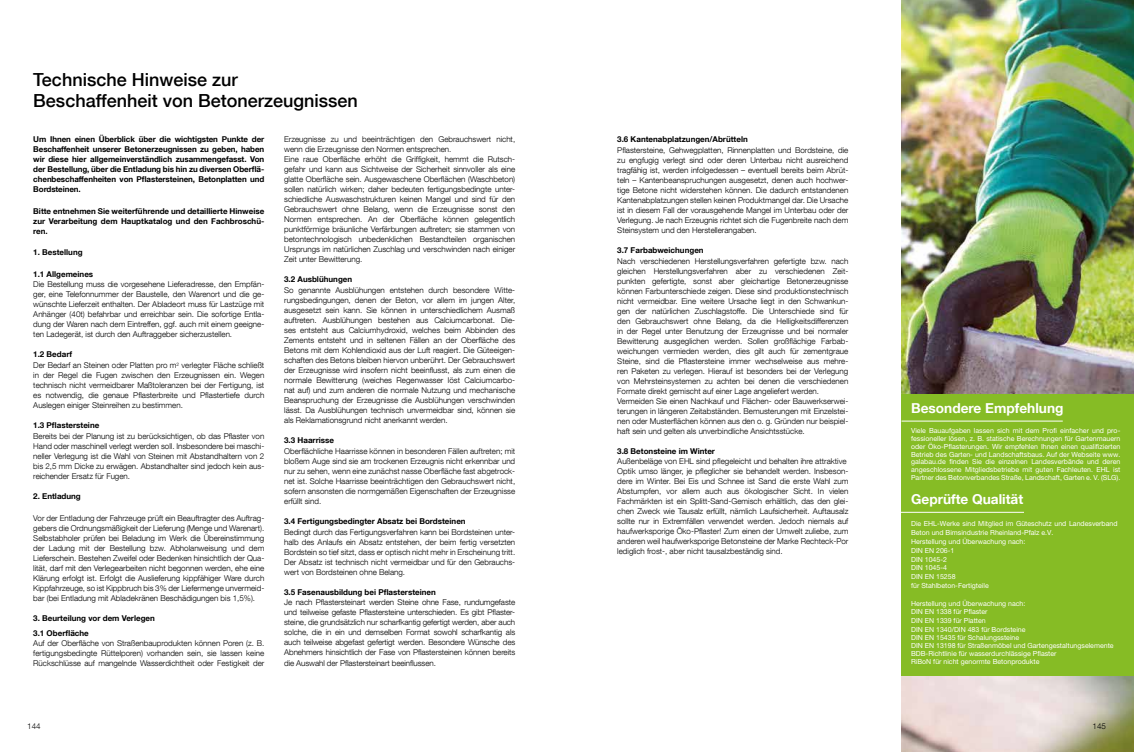
<style>
.page{position:relative;width:1134px;height:752px;background:#fff}
.page>*{position:absolute;margin:0;border:0;box-sizing:border-box;transform-origin:0 0}
.t1{font:500 18px/21.6px "Helvetica Neue LT Com";color:#000}
.t2{font:700 13.7px "Helvetica Neue LT Com";color:#fff}
.t3{font:300 8px/10px "Helvetica Neue LT Com";color:#000;text-align:justify}
.t4{font:700 8px/10px "Helvetica Neue LT Com";color:#000;text-align:justify}
.t5{font:7px/8.8px "Helvetica Neue LT Pro";color:#fff}
.s1{font-weight:700}
</style>
<div class="page">
<img style="left:901px;top:0;width:233px;height:751px">
<div style="left:901px;top:394px;width:233px;height:281px;background:#86bc25"></div>
<hr style="left:899px;top:512px;width:125px;height:1px;background:#fff">
<hr style="left:901px;top:420px;width:162px;height:1px;background:#fff">
<h1 class="t1" style="left:33px;top:68px;width:326px">Technische Hinweise zur<br>Beschaffenheit von Betonerzeugnissen</h1>
<p class="t4" style="left:33px;top:134px;width:233px">Um Ihnen einen Überblick über die wichtigsten Punkte der Beschaffenheit unserer Betonerzeugnissen zu geben, haben wir diese hier allgemeinverständlich zusammengefasst. Von der Bestellung, über die Entladung bis hin zu diversen Oberflä&shy;chenbeschaffenheiten von Pflastersteinen, Betonplatten und Bordsteinen.</p>
<p class="t4" style="left:33px;top:205px;width:233px">Bitte entnehmen Sie weiterführende und detaillierte Hinweise zur Verarbeitung dem Hauptkatalog und den Fachbroschü&shy;ren.</p>
<p class="t4" style="left:33px;top:247px;width:51px">1. Bestellung</p>
<p class="t4" style="left:33px;top:268px;width:61px">1.1 Allgemeines</p>
<p class="t3" style="left:33px;top:279px;width:233px">Die Bestellung muss die vorgesehene Lieferadresse, den Empfän&shy;ger, eine Telefonnummer der Baustelle, den Warenort und die ge&shy;wünschte Lieferzeit enthalten. Der Abladeort muss für Lastzüge mit Anhänger (40t) befahrbar und erreichbar sein. Die sofortige Entla&shy;dung der Waren nach dem Eintreffen, ggf. auch mit einem geeigne&shy;ten Ladegerät, ist durch den Auftraggeber sicherzustellen.</p>
<p class="t3" style="left:33px;top:349px;width:233px;line-height:10.8px"><span class="s1">1.2 Bedarf<br></span>Der Bedarf an Steinen oder Platten pro m<sup>2</sup> verlegter Fläche schließt</p>
<p class="t3" style="left:33px;top:370px;width:233px">in der Regel die Fugen zwischen den Erzeugnissen ein. Wegen technisch nicht vermeidbarer Maßtoleranzen bei der Fertigung, ist es notwendig, die genaue Pflasterbreite und Pflastertiefe durch Auslegen einiger Steinreihen zu bestimmen.</p>
<p class="t4" style="left:33px;top:420px;width:68px">1.3 Pflastersteine</p>
<p class="t3" style="left:33px;top:431px;width:233px;text-align:left">Bereits bei der Planung ist zu berücksichtigen, ob das Pflaster von Hand oder maschinell verlegt werden soll. Insbesondere bei maschi&shy;neller Verlegung ist die Wahl von Steinen mit Abstandhaltern von 2 bis 2,5 mm Dicke zu erwägen. Abstandhalter sind jedoch kein aus&shy;reichender Ersatz für Fugen.</p>
<p class="t4" style="left:33px;top:490px;width:49px">2. Entladung</p>
<p class="t3" style="left:33px;top:512px;width:233px;text-align:left">Vor der Entladung der Fahrzeuge prüft ein Beauftragter des Auftrag&shy;gebers die Ordnungsmäßigkeit der Lieferung (Menge und Warenart).<br>Selbstabholer prüfen bei Beladung im Werk die Übereinstimmung der Ladung mit der Bestellung bzw. Abholanweisung und dem Lieferschein. Bestehen Zweifel oder Bedenken hinsichtlich der Qua&shy;lität, darf mit den Verlegearbeiten nicht begonnen werden, ehe eine Klärung erfolgt ist. Erfolgt die Auslieferung kippfähiger Ware durch Kippfahrzeuge, so ist Kippbruch bis 3% der Liefermenge unvermeid&shy;bar (bei Entladung mit Abladekränen Beschädigungen bis 1,5%).</p>
<p class="t4" style="left:33px;top:609px;width:123px;line-height:15px">3. Beurteilung vor dem Verlegen<br>3.1 Oberfläche</p>
<p class="t3" style="left:33px;top:637px;width:233px">Auf der Oberfläche von Straßenbauprodukten können Poren (z. B. fertigungsbedingte Rüttelporen) vorhanden sein, sie lassen keine Rückschlüsse auf mangelnde Wasserdichtheit oder Festigkeit der</p>
<p class="t3" style="left:284px;top:134px;width:233px;text-align:left">Erzeugnisse zu und beeinträchtigen den Gebrauchswert nicht, wenn die Erzeugnisse den Normen entsprechen.<br>Eine raue Oberfläche erhöht die Griffigkeit, hemmt die Rutsch&shy;gefahr und kann aus Sichtweise der Sicherheit sinnvoller als eine glatte Oberfläche sein. Ausgewaschene Oberflächen (Waschbeton) sollen natürlich wirken; daher bedeuten fertigungsbedingte unter&shy;schiedliche Auswaschstrukturen keinen Mangel und sind für den Gebrauchswert ohne Belang, wenn die Erzeugnisse sonst den Normen entsprechen. An der Oberfläche können gelegentlich punktförmige bräunliche Verfärbungen auftreten; sie stammen von betontechnologisch unbedenklichen Bestandteilen organischen Ursprungs im natürlichen Zuschlag und verschwinden nach einiger Zeit unter Bewitterung.</p>
<p class="t4" style="left:284px;top:274px;width:70px">3.2 Ausblühungen</p>
<p class="t3" style="left:284px;top:285px;width:233px">So genannte Ausblühungen entstehen durch besondere Witte&shy;rungsbedingungen, denen der Beton, vor allem im jungen Alter, ausgesetzt sein kann. Sie können in unterschiedlichem Ausmaß auftreten. Ausblühungen bestehen aus Calciumcarbonat. Die&shy;ses entsteht aus Calciumhydroxid, welches beim Abbinden des Zements entsteht und in seltenen Fällen an der Oberfläche des Betons mit dem Kohlendioxid aus der Luft reagiert. Die Güteeigen&shy;schaften des Betons bleiben hiervon unberührt. Der Gebrauchswert der Erzeugnisse wird insofern nicht beeinflusst, als zum einen die normale Bewitterung (weiches Regenwasser löst Calciumcarbo&shy;nat auf) und zum anderen die normale Nutzung und mechanische Beanspruchung der Erzeugnisse die Ausblühungen verschwinden lässt. Da Ausblühungen technisch unvermeidbar sind, können sie als Reklamationsgrund nicht anerkannt werden.</p>
<p class="t4" style="left:284px;top:434px;width:51px">3.3 Haarrisse</p>
<p class="t3" style="left:284px;top:445px;width:233px">Oberflächliche Haarrisse können in besonderen Fällen auftreten; mit bloßem Auge sind sie am trockenen Erzeugnis nicht erkennbar und nur zu sehen, wenn eine zunächst nasse Oberfläche fast abgetrock&shy;net ist. Solche Haarrisse beeinträchtigen den Gebrauchswert nicht, sofern ansonsten die normgemäßen Eigenschaften der Erzeugnisse erfüllt sind.</p>
<p class="t4" style="left:284px;top:515px;width:183px">3.4 Fertigungsbedingter Absatz bei Bordsteinen</p>
<p class="t3" style="left:284px;top:526px;width:233px">Bedingt durch das Fertigungsverfahren kann bei Bordsteinen unter&shy;halb des Anlaufs ein Absatz entstehen, der beim fertig versetzten Bordstein so tief sitzt, dass er optisch nicht mehr in Erscheinung tritt.<br>Der Absatz ist technisch nicht vermeidbar und für den Gebrauchs&shy;wert von Bordsteinen ohne Belang.</p>
<p class="t4" style="left:284px;top:586px;width:153px">3.5 Fasenausbildung bei Pflastersteinen</p>
<p class="t3" style="left:284px;top:597px;width:233px">Je nach Pflastersteinart werden Steine ohne Fase, rundumgefaste und teilweise gefaste Pflastersteine unterschieden. Es gibt Pflaster&shy;steine, die grundsätzlich nur scharfkantig gefertigt werden, aber auch solche, die in ein und demselben Format sowohl scharfkantig als auch teilweise abgefast gefertigt werden. Besondere Wünsche des Abnehmers hinsichtlich der Fase von Pflastersteinen können bereits die Auswahl der Pflastersteinart beeinflussen.</p>
<p class="t3" style="left:27px;top:720px;width:15px">144</p>
<p class="t4" style="left:617px;top:134px;width:132px">3.6 Kantenabplatzungen/Abrütteln</p>
<p class="t3" style="left:617px;top:145px;width:233px">Pflastersteine, Gehwegplatten, Rinnenplatten und Bordsteine, die zu engfugig verlegt sind oder deren Unterbau nicht ausreichend tragfähig ist, werden infolgedessen – eventuell bereits beim Abrüt&shy;teln – Kantenbeanspruchungen ausgesetzt, denen auch hochwer&shy;tige Betone nicht widerstehen können. Die dadurch entstandenen Kantenabplatzungen stellen keinen Produktmangel dar. Die Ursache ist in diesem Fall der vorausgehende Mangel im Unterbau oder der Verlegung. Je nach Erzeugnis richtet sich die Fugenbreite nach dem Steinsystem und den Herstellerangaben.</p>
<p class="t4" style="left:617px;top:244px;width:88px">3.7 Farbabweichungen</p>
<p class="t3" style="left:617px;top:255px;width:233px;text-align:left">Nach verschiedenen Herstellungsverfahren gefertigte bzw. nach gleichen Herstellungsverfahren aber zu verschiedenen Zeit&shy;punkten gefertigte, sonst aber gleichartige Betonerzeugnisse können Farbunterschiede zeigen. Diese sind produktionstechnisch nicht vermeidbar. Eine weitere Ursache liegt in den Schwankun&shy;gen der natürlichen Zuschlagstoffe. Die Unterschiede sind für den Gebrauchswert ohne Belang, da die Helligkeitsdifferenzen in der Regel unter Benutzung der Erzeugnisse und bei normaler Bewitterung ausgeglichen werden. Sollen großflächige Farbab&shy;weichungen vermieden werden, dies gilt auch für zementgraue Steine, sind die Pflastersteine immer wechselweise aus mehre&shy;ren Paketen zu verlegen. Hierauf ist besonders bei der Verlegung von Mehrsteinsystemen zu achten bei denen die verschiedenen Formate direkt gemischt auf einer Lage angeliefert werden.<br>Vermeiden Sie einen Nachkauf und Flächen- oder Bauwerkserwei&shy;terungen in längeren Zeitabständen. Bemusterungen mit Einzelstei&shy;nen oder Musterflächen können aus den o. g. Gründen nur beispiel&shy;haft sein und gelten als unverbindliche Ansichtsstücke.</p>
<p class="t4" style="left:617px;top:445px;width:99px">3.8 Betonsteine im Winter</p>
<p class="t3" style="left:617px;top:455px;width:233px;text-align:left">Außenbeläge von EHL sind pflegeleicht und behalten ihre attraktive Optik umso länger, je pfleglicher sie behandelt werden. Insbeson&shy;dere im Winter. Bei Eis und Schnee ist Sand die erste Wahl zum Abstumpfen, vor allem auch aus ökologischer Sicht. In vielen Fachmärkten ist ein Splitt-Sand-Gemisch erhältlich, das den glei&shy;chen Zweck wie Tausalz erfüllt, nämlich Laufsicherheit. Auftausalz sollte nur in Extremfällen verwendet werden. Jedoch niemals auf haufwerksporige Öko-Pflaster! Zum einen der Umwelt zuliebe, zum anderen weil haufwerksporige Betonsteine der Marke Rechteck-Por lediglich frost-, aber nicht tausalzbeständig sind.</p>
<h2 class="t2" style="left:911px;top:400px;width:154px">Besondere Empfehlung</h2>
<p class="t5" style="left:911px;top:426px;width:211px;line-height:7.9px;text-align:justify">Viele Bauaufgaben lassen sich mit dem Profi einfacher und pro&shy;fessioneller lösen, z. B. statische Berechnungen für Gartenmauern oder Öko-Pflasterungen. Wir empfehlen Ihnen einen qualifizierten Betrieb des Garten- und Landschaftsbaus. Auf der Webseite www. galabau.de finden Sie die einzelnen Landesverbände und deren angeschlossene Mitgliedsbetriebe mit guten Fachleuten. EHL ist Partner des Betonverbandes Straße, Landschaft, Garten e. V. (SLG).</p>
<h2 class="t2" style="left:911px;top:489px;width:114px">Geprüfte Qualität</h2>
<p class="t5" style="left:911px;top:519px;width:208px">Die EHL-Werke sind Mitglied im Güteschutz und Landesverband<br>Beton und Bimsindustrie Rheinland-Pfalz e.V.<br>Herstellung und Überwachung nach:<br>DIN EN 206-1<br>DIN 1045-2<br>DIN 1045-4<br>DIN EN 15258<br>für Stahlbeton-Fertigteile</p>
<p class="t5" style="left:911px;top:598px;width:116px">Herstellung und Überwachung nach:<br>DIN EN 1338 für Pflaster<br>DIN EN 1339 für Platten<br>DIN EN 1340/DIN 483 für Bordsteine</p>
<p class="t5" style="left:911px;top:633px;width:204px;line-height:8.1px">DIN EN 15435 für Schalungssteine<br>DIN EN 13198 für Straßenmöbel und Gartengestaltungselemente BDB-Richtlinie für wasserdurchlässige Pflaster<br>RiBoN für nicht genormte Betonprodukte</p>
<p class="t3" style="left:1093px;top:720px;width:15px">145</p>
</div>
